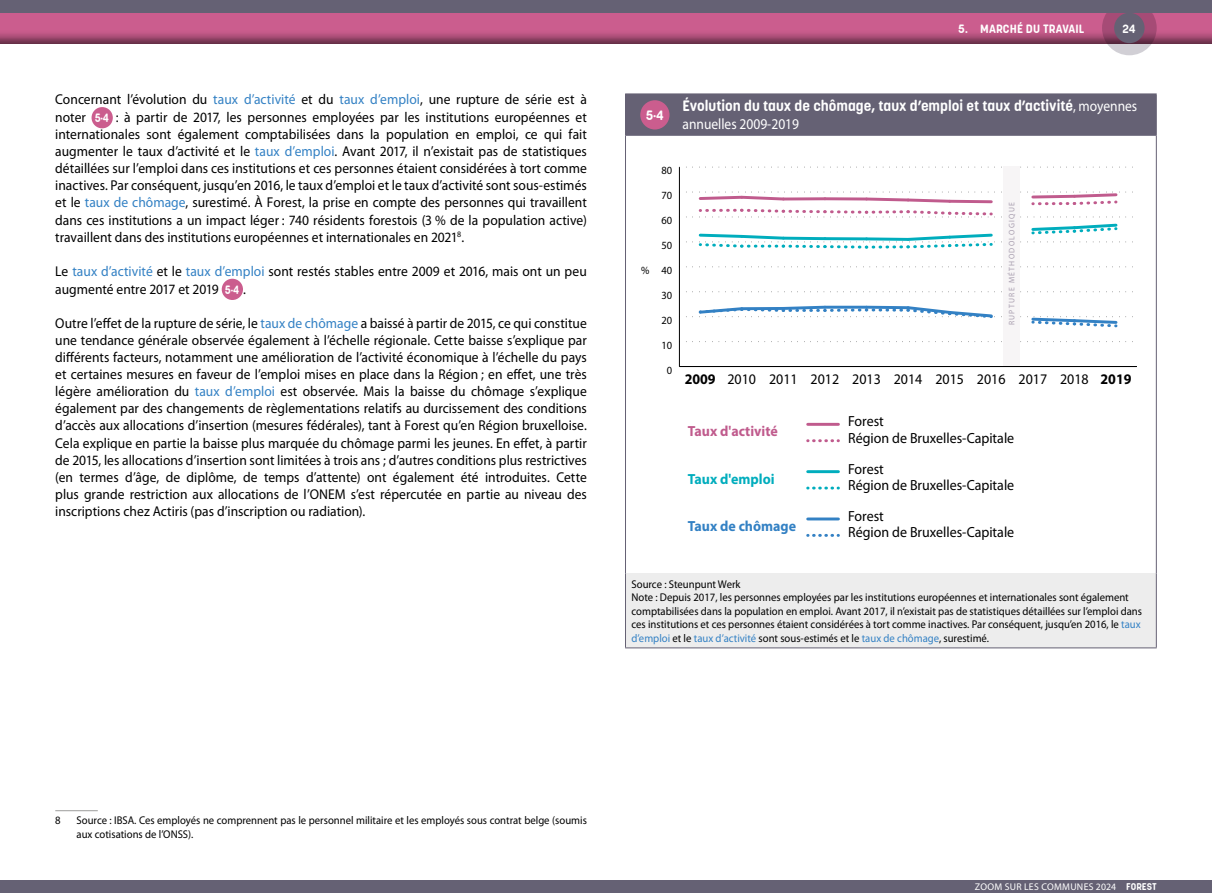
<style>
.page{position:relative;width:1212px;height:893px;background:#fff}
.page>*{position:absolute;margin:0;border:0;box-sizing:border-box;transform-origin:0 0}
.t1{font:700 15px "Korolev Rounded";color:#fff}
.t2{font:15px "Myriad Pro";color:#fff;scale:.9 1}
.t3{font:14.7px "Myriad Pro";color:#000;scale:.95 1}
.t4{font:700 14.7px "Myriad Pro";color:#c05b8d;scale:.95 1}
.t5{font:700 14.7px "Myriad Pro";color:#3381c4;scale:.95 1}
.t6{font:700 14.7px "Myriad Pro";color:#00adbd;scale:.95 1}
.t7{font:14.25px/17.1px "Myriad Pro";color:#000;text-align:justify;scale:.95 1}
.t8{font:700 13.5px "Korolev Rounded";color:#fff}
.t9{font:700 12px "Korolev Rounded";letter-spacing:.01em;color:#fff}
.t10{font:11.25px/13.5px "Myriad Pro";color:#000;scale:.95 1}
.t11{font:10.95px "Myriad Pro";color:#000;scale:.95 1}
.t12{font:9.75px "Myriad Pro";letter-spacing:.03em;color:#fff}
.t13{font:8.1px "Myriad Pro";letter-spacing:.17em;color:#a89eaf;scale:.95 1}
.s1{color:#3381c4}
.s2{font-family:"Korolev Rounded";font-weight:700;font-size:12px;color:#fff}
.s3{font-family:"Myriad Pro";font-weight:400}
.s4{font-weight:700}
.s5{font-family:"Korolev Rounded";font-weight:700}
</style>
<div class="page">
<div style="left:0;top:0;width:1212px;height:44px;background:#000;opacity:.6"></div>
<svg style="left:1102px;top:1px;width:55px;height:54px"></svg>
<div style="left:1114px;top:13px;width:30px;height:30px;background:#656174;border-radius:50%"></div>
<div style="left:0;top:0;width:1212px;height:13px;background:#656174"></div>
<div style="left:0;top:880px;width:1212px;height:13px;background:#656174"></div>
<div style="left:92px;top:107px;width:21px;height:21px;background:#cb5d8e;border-radius:50%"></div>
<div style="left:222px;top:279px;width:21px;height:21px;background:#cb5d8e;border-radius:50%"></div>
<hr style="left:55px;top:810px;width:43px;height:1px;background:#9d9d9c">
<div style="left:625px;top:94px;width:531px;height:41px;background:#656174"></div>
<div style="left:625px;top:573px;width:531px;height:75px;background:#ededed"></div>
<hr style="left:1156px;top:94px;width:1px;height:41px;background:#656174">
<hr style="left:625px;top:135px;width:532px;height:1px;background:#656174">
<hr style="left:625px;top:136px;width:1px;height:437px;background:#656174">
<hr style="left:1156px;top:136px;width:1px;height:437px;background:#656174">
<hr style="left:625px;top:573px;width:1px;height:74px;background:#656174">
<hr style="left:1156px;top:573px;width:1px;height:74px;background:#656174">
<hr style="left:625px;top:647px;width:532px;height:1px;background:#656174">
<svg style="left:638px;top:98px;width:34px;height:34px"></svg>
<div style="left:636px;top:96px;width:38px;height:38px;border:4px solid #656174;border-radius:50%"></div>
<hr style="left:679px;top:167px;width:1px;height:199px;background:#000">
<hr style="left:679px;top:366px;width:458px;height:1px;background:#000">
<svg style="left:679px;top:341px;width:454px;height:1px"></svg>
<svg style="left:679px;top:291px;width:454px;height:1px"></svg>
<svg style="left:679px;top:267px;width:454px;height:1px"></svg>
<svg style="left:679px;top:167px;width:454px;height:1px"></svg>
<svg style="left:679px;top:192px;width:454px;height:58px"></svg>
<svg style="left:679px;top:304px;width:454px;height:25px"></svg>
<svg style="left:808px;top:439px;width:31px;height:3px"></svg>
<hr style="left:808px;top:423px;width:30px;height:3px;background:#c05b8d">
<svg style="left:808px;top:487px;width:31px;height:2px"></svg>
<hr style="left:808px;top:470px;width:30px;height:3px;background:#00adbd">
<svg style="left:808px;top:534px;width:31px;height:3px"></svg>
<hr style="left:808px;top:517px;width:30px;height:3px;background:#3381c4">
<div style="left:1003px;top:166px;width:16px;height:200px;background:#f7f5f6"></div>
<p class="t7" style="left:55px;top:91px;width:561px">Concernant l’évolution du <span class="s1">taux d’activité</span> et du <span class="s1">taux d’emploi</span>, une rupture de série est à noter <span class="s2">5·4</span> : à partir de 2017, les personnes employées par les institutions européennes et internationales sont également comptabilisées dans la population en emploi, ce qui fait augmenter le taux d’activité et le <span class="s1">taux d’emploi</span>. Avant 2017, il n’existait pas de statistiques détaillées sur l’emploi dans ces institutions et ces personnes étaient considérées à tort comme inactives. Par conséquent, jusqu’en 2016, le taux d’emploi et le taux d’activité sont sous-estimés et le <span class="s1">taux de chômage</span>, surestimé. À Forest, la prise en compte des personnes qui travaillent dans ces institutions a un impact léger : 740 résidents forestois (3 % de la population active) travaillent dans des institutions européennes et internationales en 2021<sup>8</sup>.</p>
<p class="t7" style="left:55px;top:262px;width:561px;line-height:17.7px">Le <span class="s1">taux d’activité</span> et le <span class="s1">taux d’emploi</span> sont restés stables entre 2009 et 2016, mais ont un peu augmenté entre 2017 et 2019 <span class="s2">5·4</span> .</p>
<p class="t7" style="left:55px;top:314px;width:561px">Outre l’effet de la rupture de série, le <span class="s1">taux de chômage</span> a baissé à partir de 2015, ce qui constitue une tendance générale observée également à l’échelle régionale. Cette baisse s’explique par différents facteurs, notamment une amélioration de l’activité économique à l’échelle du pays et certaines mesures en faveur de l’emploi mises en place dans la Région ; en effet, une très légère amélioration du <span class="s1">taux d’emploi</span> est observée. Mais la baisse du chômage s’explique également par des changements de règlementations relatifs au durcissement des conditions d’accès aux allocations d’insertion (mesures fédérales), tant à Forest qu’en Région bruxelloise.<br>Cela explique en partie la baisse plus marquée du chômage parmi les jeunes. En effet, à partir de 2015, les allocations d’insertion sont limitées à trois ans ; d’autres conditions plus restrictives (en termes d’âge, de diplôme, de temps d’attente) ont également été introduites. Cette plus grande restriction aux allocations de l’ONEM s’est répercutée en partie au niveau des inscriptions chez Actiris (pas d’inscription ou radiation).</p>
<p class="t9" style="left:958px;top:21px;width:128px">5. MARCHÉ DU TRAVAIL</p>
<p class="t9" style="left:1122px;top:21px;width:15px">24</p>
<p class="t8" style="left:646px;top:107px;width:19px">5·4</p>
<p class="t1" style="left:682px;top:97px;width:456px">Évolution du taux de chômage, taux d’emploi et taux d’activité<span class="s3">, moyennes</span></p>
<p class="t2" style="left:682px;top:115px;width:131px">annuelles 2009-2019</p>
<p class="t11" style="left:641px;top:263px;width:10px">%</p>
<p class="t11" style="left:661px;top:164px;width:13px">80</p>
<p class="t11" style="left:661px;top:189px;width:13px">70</p>
<p class="t11" style="left:661px;top:214px;width:13px">60</p>
<p class="t11" style="left:661px;top:238px;width:13px">50</p>
<p class="t11" style="left:661px;top:263px;width:13px">40</p>
<p class="t11" style="left:661px;top:288px;width:13px">30</p>
<p class="t11" style="left:661px;top:313px;width:13px">20</p>
<p class="t11" style="left:661px;top:338px;width:13px">10</p>
<p class="t11" style="left:667px;top:363px;width:7px">0</p>
<p class="t13" style="left:1007px;top:325px;width:131px;rotate:-90deg">RUPTURE MÉTHODOLOGIQUE</p>
<p class="t3" style="left:685px;top:370px;width:472px"><span class="s4">2009</span> 2010 2011 2012 2013 2014 2015 2016 2017 2018 <span class="s4">2019</span></p>
<p class="t4" style="left:688px;top:422px;width:96px">Taux d'activité</p>
<p class="t6" style="left:688px;top:469px;width:93px">Taux d'emploi</p>
<p class="t5" style="left:688px;top:516px;width:115px">Taux de chômage</p>
<p class="t3" style="left:848px;top:412px;width:39px">Forest</p>
<p class="t3" style="left:848px;top:429px;width:176px">Région de Bruxelles-Capitale</p>
<p class="t3" style="left:848px;top:460px;width:39px">Forest</p>
<p class="t3" style="left:848px;top:476px;width:176px">Région de Bruxelles-Capitale</p>
<p class="t3" style="left:848px;top:507px;width:39px">Forest</p>
<p class="t3" style="left:848px;top:523px;width:176px">Région de Bruxelles-Capitale</p>
<p class="t10" style="left:631px;top:577px;width:539px">Source : Steunpunt Werk<br>Note : Depuis 2017, les personnes employées par les institutions européennes et internationales sont également comptabilisées dans la population en emploi. Avant 2017, il n’existait pas de statistiques détaillées sur l’emploi dans ces institutions et ces personnes étaient considérées à tort comme inactives. Par conséquent, jusqu’en 2016, le <span class="s1">taux d’emploi</span> et le <span class="s1">taux d’activité</span> sont sous-estimés et le <span class="s1">taux de chômage</span>, surestimé.</p>
<p class="t10" style="left:55px;top:813px;width:7px">8</p>
<p class="t10" style="left:77px;top:813px;width:539px">Source : IBSA. Ces employés ne comprennent pas le personnel militaire et les employés sous contrat belge (soumis aux cotisations de l’ONSS).</p>
<p class="t12" style="left:975px;top:881px;width:183px">ZOOM SUR LES COMMUNES 2024 <span class="s5">FOREST</span></p>
</div>
